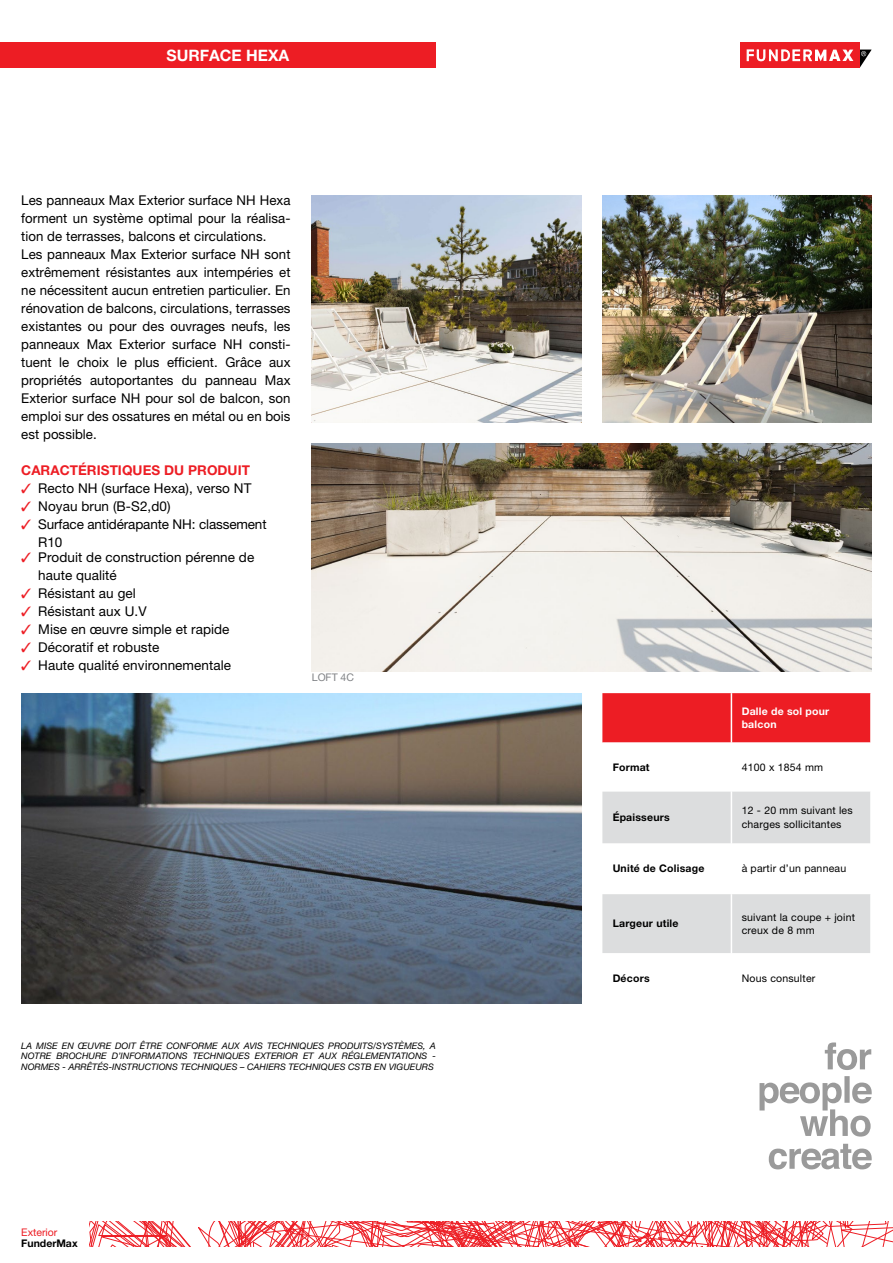
<style>
.page{position:relative;width:893px;height:1263px;background:#fff}
.page>*{position:absolute;margin:0;border:0;box-sizing:border-box;transform-origin:0 0}
.t1{font:700 15.75px "Helvetica Neue LT Pro";color:#fff}
.t2{font:13.5px/18px "Helvetica Neue LT Pro";letter-spacing:.005em;color:#000}
.t3{font:700 13.5px "Helvetica Neue LT Pro";letter-spacing:.005em;color:#ed1d24}
.t4{font:10.5px/13.5px "Helvetica Neue LT Pro";letter-spacing:.02em;color:#000}
.t5{font:700 10.5px "Helvetica Neue LT Pro";letter-spacing:.02em;color:#000}
.t6{font:700 10.5px/13.5px "Helvetica Neue LT Pro";letter-spacing:.02em;color:#fff}
.t7{font:10.5px "Helvetica Neue LT Pro";color:#ed1d24}
.t8{font:10.5px "Helvetica Neue LT Pro";color:#808285}
.t9{font:italic 9px/10.5px "Helvetica Neue LT Pro";color:#000;text-align:justify}
.s1{color:#ed1d24}
</style>
<div class="page">
<div style="left:602px;top:693px;width:268px;height:49px;background:#ed1d24"></div>
<svg style="left:602px;top:742px;width:268px;height:50px"></svg>
<svg style="left:602px;top:792px;width:268px;height:161px"></svg>
<hr style="left:731px;top:693px;width:1px;height:49px;background:#fff">
<hr style="left:731px;top:742px;width:1px;height:50px;background:#fff">
<hr style="left:731px;top:792px;width:1px;height:51px;background:#fff">
<hr style="left:731px;top:843px;width:1px;height:51px;background:#fff">
<hr style="left:731px;top:894px;width:1px;height:59px;background:#fff">
<svg style="left:769px;top:1144px;width:103px;height:25px"></svg>
<svg style="left:759px;top:1076px;width:113px;height:60px"></svg>
<svg style="left:825px;top:1042px;width:46px;height:28px"></svg>
<div style="left:740px;top:43px;width:119px;height:25px;background:#ed1d24"></div>
<svg style="left:746px;top:49px;width:125px;height:19px"></svg>
<div style="left:0;top:43px;width:436px;height:25px;background:#ed1d24"></div>
<svg style="left:89px;top:1221px;width:804px;height:26px"></svg>
<img style="left:21px;top:693px;width:560px;height:310px">
<img style="left:312px;top:196px;width:269px;height:227px">
<img style="left:312px;top:443px;width:560px;height:229px">
<img style="left:602px;top:196px;width:270px;height:227px">
<p class="t1" style="left:167px;top:45px;width:124px">surface hexa</p>
<p class="t2" style="left:21px;top:191px;width:271px">Les panneaux Max Exterior surface NH Hexa forment un système optimal pour la réalisa&shy;tion de terrasses, balcons et circulations.<br>Les panneaux Max Exterior surface NH sont extrêmement résistantes aux intempéries et ne nécessitent aucun entretien particulier. En rénovation de balcons, circulations, terrasses existantes ou pour des ouvrages neufs, les panneaux Max Exterior surface NH consti&shy;tuent le choix le plus efficient. Grâce aux propriétés autoportantes du panneau Max Exterior surface NH pour sol de balcon, son emploi sur des ossatures en métal ou en bois est possible.</p>
<p class="t3" style="left:21px;top:462px;width:230px">Caractéristiques du produit</p>
<p class="t2" style="left:21px;top:479px;width:232px"><span class="s1">✓</span> Recto NH (surface Hexa), verso NT</p>
<p class="t2" style="left:21px;top:497px;width:151px"><span class="s1">✓</span> Noyau brun (B-S2,d0)</p>
<p class="t2" style="left:38px;top:515px;width:230px;text-indent:-17px"><span class="s1">✓</span> Surface antidérapante NH: classement<br>R10</p>
<p class="t2" style="left:38px;top:548px;width:218px;text-indent:-17px"><span class="s1">✓</span> Produit de construction pérenne de haute qualité</p>
<p class="t2" style="left:21px;top:584px;width:116px"><span class="s1">✓</span> Résistant au gel</p>
<p class="t2" style="left:21px;top:602px;width:127px"><span class="s1">✓</span> Résistant aux U.V</p>
<p class="t2" style="left:21px;top:620px;width:210px"><span class="s1">✓</span> Mise en œuvre simple et rapide</p>
<p class="t2" style="left:21px;top:638px;width:140px"><span class="s1">✓</span> Décoratif et robuste</p>
<p class="t2" style="left:21px;top:656px;width:211px"><span class="s1">✓</span> Haute qualité environnementale</p>
<p class="t8" style="left:312px;top:671px;width:14px">Loft</p>
<p class="t8" style="left:341px;top:671px;width:15px">4C</p>
<p class="t9" style="left:21px;top:1040px;width:416px">LA MISE EN ŒUVRE DOIT ÊTRE CONFORME AUX AVIS TECHNIQUES PRODUITS/SYSTÈMES, A NOTRE BROCHURE D’INFORMATIONS TECHNIQUES EXTERIOR ET AUX RÉGLEMENTATIONS - NORMES - ARRÊTÉS-INSTRUCTIONS TECHNIQUES – CAHIERS TECHNIQUES CSTB</p>
<p class="t9" style="left:374px;top:1061px;width:61px">EN VIGUEURS</p>
<p class="t7" style="left:21px;top:1226px;width:38px">Exterior</p>
<p class="t5" style="left:21px;top:1236px;width:58px">FunderMax</p>
<p class="t6" style="left:742px;top:704px;width:89px">Dalle de sol pour balcon</p>
<p class="t5" style="left:613px;top:761px;width:39px">Format</p>
<p class="t4" style="left:742px;top:760px;width:83px">4100 x 1854 mm</p>
<p class="t5" style="left:613px;top:811px;width:59px">Épaisseurs</p>
<p class="t4" style="left:742px;top:804px;width:113px">12 - 20 mm suivant les charges sollicitantes</p>
<p class="t5" style="left:613px;top:862px;width:93px">Unité de Colisage</p>
<p class="t4" style="left:742px;top:862px;width:106px">à partir d’un panneau</p>
<p class="t5" style="left:613px;top:917px;width:67px">Largeur utile</p>
<p class="t4" style="left:742px;top:910px;width:115px">suivant la coupe + joint creux de 8 mm</p>
<p class="t5" style="left:613px;top:972px;width:39px">Décors</p>
<p class="t4" style="left:742px;top:971px;width:75px">Nous consulter</p>
</div>
